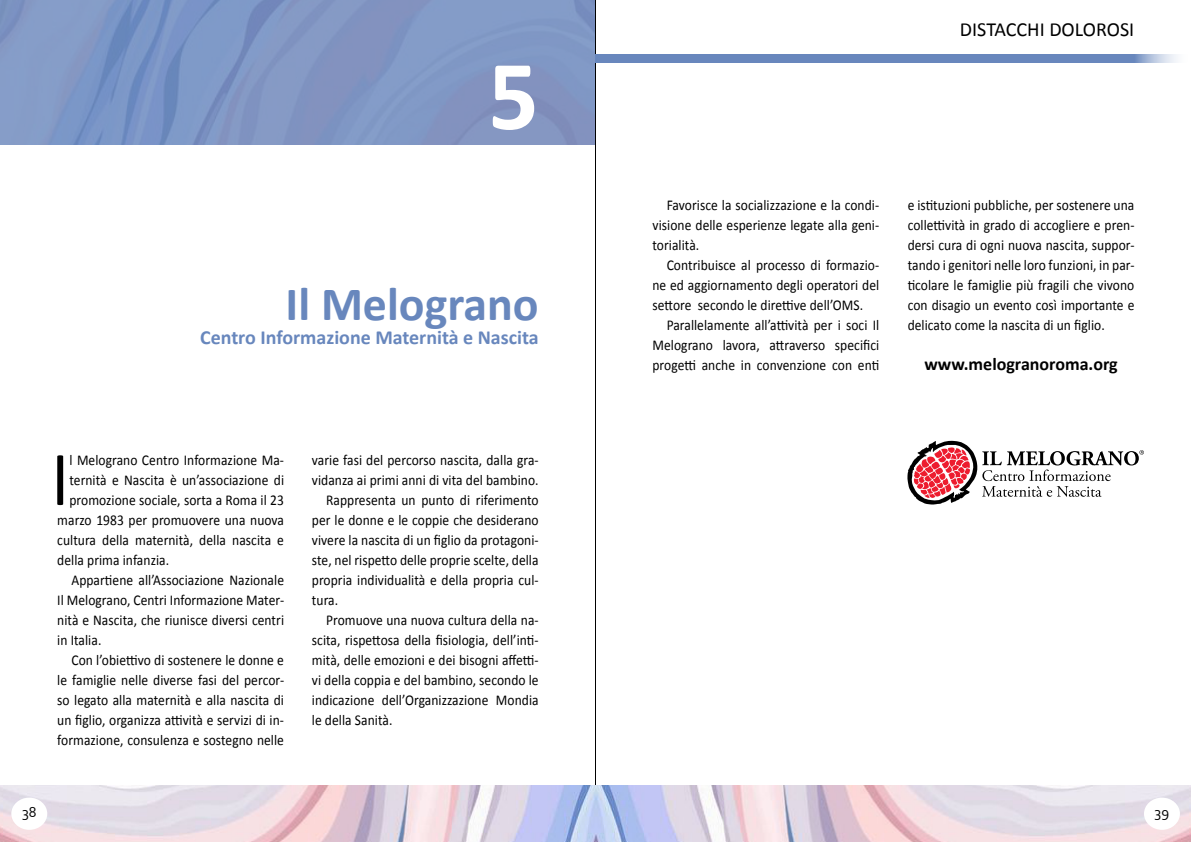
<style>
.page{position:relative;width:1191px;height:842px;background:#fff}
.page>*{position:absolute;margin:0;border:0;box-sizing:border-box;transform-origin:0 0}
.t1{font:700 100px "Calibri";color:#fff}
.t2{font:78px "Calibri";color:#000;scale:.9 1}
.t3{font:700 48px "Calibri";color:#6887bd}
.t4{font:700 20px "Calibri";color:#6887bd}
.t5{font:20px "Calibri";color:#000}
.t6{font:700 18px "Calibri";color:#000}
.t7{font:15px/20px "Calibri";letter-spacing:.005em;color:#000;text-align:justify;scale:.9 1}
.t8{font:15px "Corbel";color:#000}
</style>
<div class="page">
<svg style="left:0;top:0;width:595px;height:145px;background:#7f96c4"></svg>
<svg style="left:907px;top:440px;width:237px;height:64px"></svg>
<hr style="left:595px;top:0;width:1px;height:842px;background:#000">
<div style="left:595px;top:54px;width:596px;height:8px;background:#6887bd"></div>
<img style="left:0;top:785px;width:1191px;height:57px">
<div style="left:11px;top:798px;width:36px;height:32px;background:#fff;border-radius:50%"></div>
<div style="left:1144px;top:798px;width:35px;height:32px;background:#fff;border-radius:50%"></div>
<h1 class="t1" style="left:488px;top:32px;width:52px">5</h1>
<h3 class="t3" style="left:285px;top:273px;width:255px">Il Melograno</h3>
<h3 class="t4" style="left:200px;top:324px;width:340px">Centro Informazione Maternità e Nascita</h3>
<h2 class="t2" style="left:51px;top:430px;width:21px">I</h2>
<p class="t7" style="left:69px;top:450px;width:240px">l Melograno Centro Informazione Ma-</p>
<p class="t7" style="left:69px;top:470px;width:240px">ternità e Nascita è un’associazione di</p>
<p class="t7" style="left:69px;top:490px;width:240px">promozione sociale, sorta a Roma il 23</p>
<p class="t7" style="left:57px;top:510px;width:253px">marzo 1983 per promuovere una nuova</p>
<p class="t7" style="left:57px;top:530px;width:253px">cultura della maternità, della nascita e</p>
<p class="t7" style="left:57px;top:550px;width:126px">della prima infanzia.</p>
<p class="t7" style="left:71px;top:570px;width:238px">Appartiene all’Associazione Nazionale</p>
<p class="t7" style="left:57px;top:590px;width:253px">Il Melograno, Centri Informazione Mater-</p>
<p class="t7" style="left:57px;top:610px;width:253px">nità e Nascita, che riunisce diversi centri</p>
<p class="t7" style="left:57px;top:630px;width:51px">in Italia.</p>
<p class="t7" style="left:71px;top:650px;width:238px">Con l’obiettivo di sostenere le donne e</p>
<p class="t7" style="left:57px;top:670px;width:253px">le famiglie nelle diverse fasi del percor-</p>
<p class="t7" style="left:57px;top:690px;width:253px">so legato alla maternità e alla nascita di</p>
<p class="t7" style="left:57px;top:710px;width:253px">un figlio, organizza attività e servizi di in-</p>
<p class="t7" style="left:57px;top:730px;width:253px">formazione, consulenza e sostegno nelle</p>
<p class="t7" style="left:312px;top:450px;width:253px">varie fasi del percorso nascita, dalla gra-</p>
<p class="t7" style="left:312px;top:470px;width:253px">vidanza ai primi anni di vita del bambino.</p>
<p class="t7" style="left:326px;top:490px;width:238px">Rappresenta un punto di riferimento</p>
<p class="t7" style="left:312px;top:510px;width:253px">per le donne e le coppie che desiderano</p>
<p class="t7" style="left:312px;top:530px;width:253px">vivere la nascita di un figlio da protagoni-</p>
<p class="t7" style="left:312px;top:550px;width:253px">ste, nel rispetto delle proprie scelte, della</p>
<p class="t7" style="left:312px;top:570px;width:253px">propria individualità e della propria cul-</p>
<p class="t7" style="left:312px;top:590px;width:31px">tura.</p>
<p class="t7" style="left:326px;top:610px;width:238px">Promuove una nuova cultura della na-</p>
<p class="t7" style="left:312px;top:630px;width:253px">scita, rispettosa della fisiologia, dell’inti-</p>
<p class="t7" style="left:312px;top:650px;width:253px">mità, delle emozioni e dei bisogni affetti-</p>
<p class="t7" style="left:312px;top:670px;width:253px">vi della coppia e del bambino, secondo le</p>
<p class="t7" style="left:312px;top:690px;width:253px">indicazione dell’Organizzazione Mondia</p>
<p class="t7" style="left:312px;top:710px;width:91px">le della Sanità.</p>
<h3 class="t5" style="left:960px;top:17px;width:176px">DISTACCHI DOLOROSI</h3>
<p class="t7" style="left:652px;top:195px;width:253px;text-indent:14px">Favorisce la socializzazione e la condi&shy;visione delle esperienze legate alla geni&shy;torialità.</p>
<p class="t7" style="left:652px;top:255px;width:253px;text-indent:14px">Contribuisce al processo di formazio&shy;ne ed aggiornamento degli operatori del settore secondo le direttive dell’OMS.</p>
<p class="t7" style="left:652px;top:315px;width:253px;text-indent:14px">Parallelamente all’attività per i soci Il Melograno lavora, attraverso specifici progetti anche in convenzione con enti</p>
<p class="t7" style="left:907px;top:195px;width:253px">e istituzioni pubbliche, per sostenere una collettività in grado di accogliere e pren&shy;dersi cura di ogni nuova nascita, suppor&shy;tando i genitori nelle loro funzioni, in par&shy;ticolare le famiglie più fragili che vivono con disagio un evento così importante e delicato come la nascita di un figlio.</p>
<p class="t6" style="left:924px;top:352px;width:195px">www.melogranoroma.org</p>
<p class="t8" style="left:22px;top:803px;width:16px">38</p>
<p class="t8" style="left:1154px;top:803px;width:16px">39</p>
</div>
